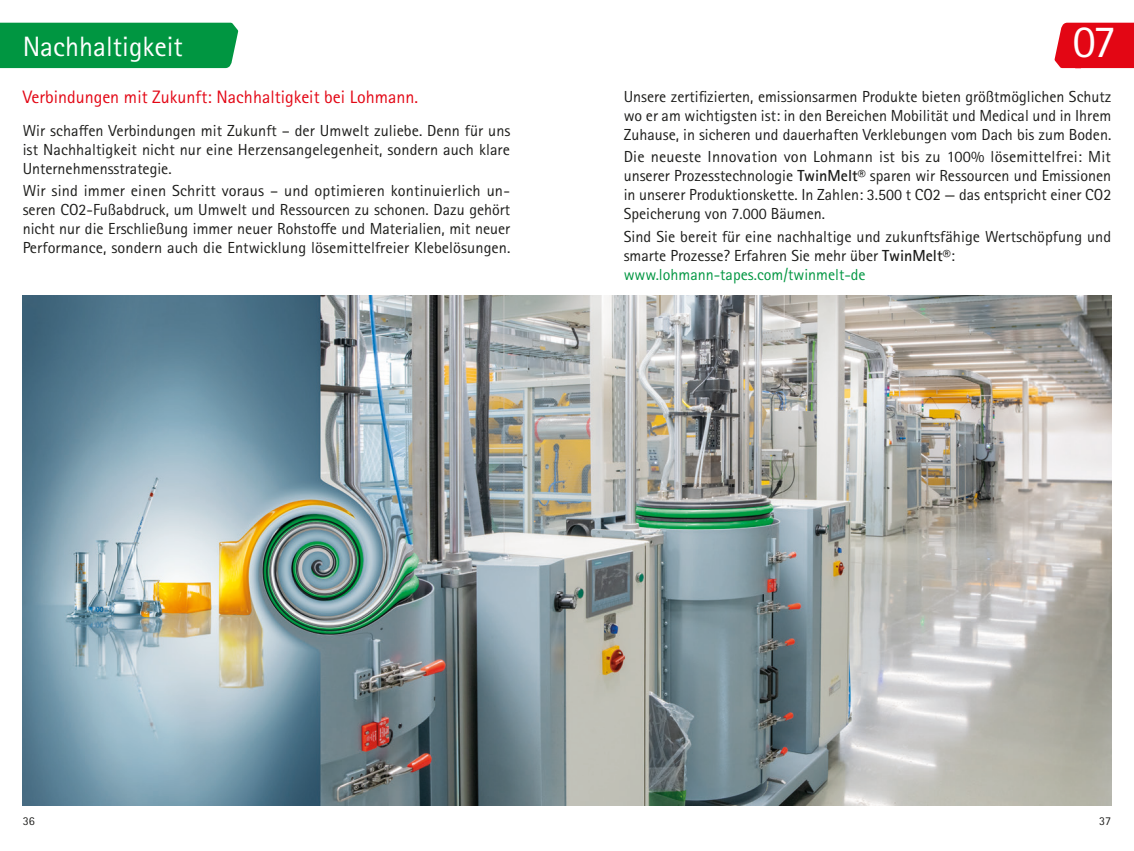
<style>
.page{position:relative;width:1134px;height:851px;background:#fff}
.page>*{position:absolute;margin:0;border:0;box-sizing:border-box;transform-origin:0 0}
.A_Fliesstext{font:46px "Rotis Sans Serif Std";color:#fff}
.A_Headline{font:28px "Rotis Sans Serif Std";color:#fff}
.A_Fliesstext-2{font:18px "Rotis Sans Serif Std";color:#e30614}
.A_Fliesstext-3{font:16px/19px "Rotis Sans Serif Std";color:#1d1d1b;text-align:justify}
.A_Fliesstext-4{font:16px "Rotis Sans Serif Std";color:#009641}
.t1{font:12px "Rotis Sans Serif Std";color:#1d1d1b}
.s1{font-weight:700}
</style>
<div class="page">
<div style="left:0;top:23px;width:238px;height:45px;background:#009641"></div>
<div style="left:1054px;top:23px;width:80px;height:45px;background:#e30614"></div>
<img style="left:23px;top:295px;width:1088px;height:510px">
<p class="A_Headline" style="left:23px;top:30px;width:162px">Nachhaltigkeit</p>
<p class="A_Fliesstext-2" style="left:23px;top:86px;width:397px">Verbindungen mit Zukunft: Nachhaltigkeit bei Lohmann.</p>
<p class="A_Fliesstext-3" style="left:23px;top:121px;width:489px">Wir schaffen Verbindungen mit Zukunft – der Umwelt zuliebe. Denn für uns ist Nachhaltigkeit nicht nur eine Herzensangelegenheit, sondern auch klare Unternehmensstrategie.</p>
<p class="A_Fliesstext-3" style="left:23px;top:181px;width:489px">Wir sind immer einen Schritt voraus – und optimieren kontinuierlich un&shy;seren CO2-Fußabdruck, um Umwelt und Ressourcen zu schonen. Dazu gehört nicht nur die Erschließung immer neuer Rohstoffe und Materialien, mit neuer Performance, sondern auch die Entwicklung lösemittelfreier Klebelösungen.</p>
<p class="A_Fliesstext" style="left:1073px;top:15px;width:45px">07</p>
<p class="A_Fliesstext-3" style="left:624px;top:87px;width:489px">Unsere zertifizierten, emissionsarmen Produkte bieten größtmöglichen Schutz wo er am wichtigsten ist: in den Bereichen Mobilität und Medical und in Ihrem Zuhause, in sicheren und dauerhaften Verklebungen vom Dach bis zum Boden.</p>
<p class="A_Fliesstext-3" style="left:624px;top:147px;width:489px">Die neueste Innovation von Lohmann ist bis zu 100% lösemittelfrei: Mit unserer Prozesstechnologie <span class="s1">TwinMelt®</span> sparen wir Ressourcen und Emissionen in unserer Produktionskette. In Zahlen: 3.500 t CO2 — das entspricht einer CO2<br>Speicherung von 7.000 Bäumen.</p>
<p class="A_Fliesstext-3" style="left:624px;top:227px;width:489px">Sind Sie bereit für eine nachhaltige und zukunftsfähige Wertschöpfung und smarte Prozesse? Erfahren Sie mehr über <span class="s1">TwinMelt®</span>:</p>
<p class="A_Fliesstext-4" style="left:624px;top:265px;width:243px">www.lohmann-tapes.com/twinmelt-de</p>
<p class="t1" style="left:23px;top:814px;width:13px">36</p>
<p class="t1" style="left:1099px;top:814px;width:13px">37</p>
</div>
